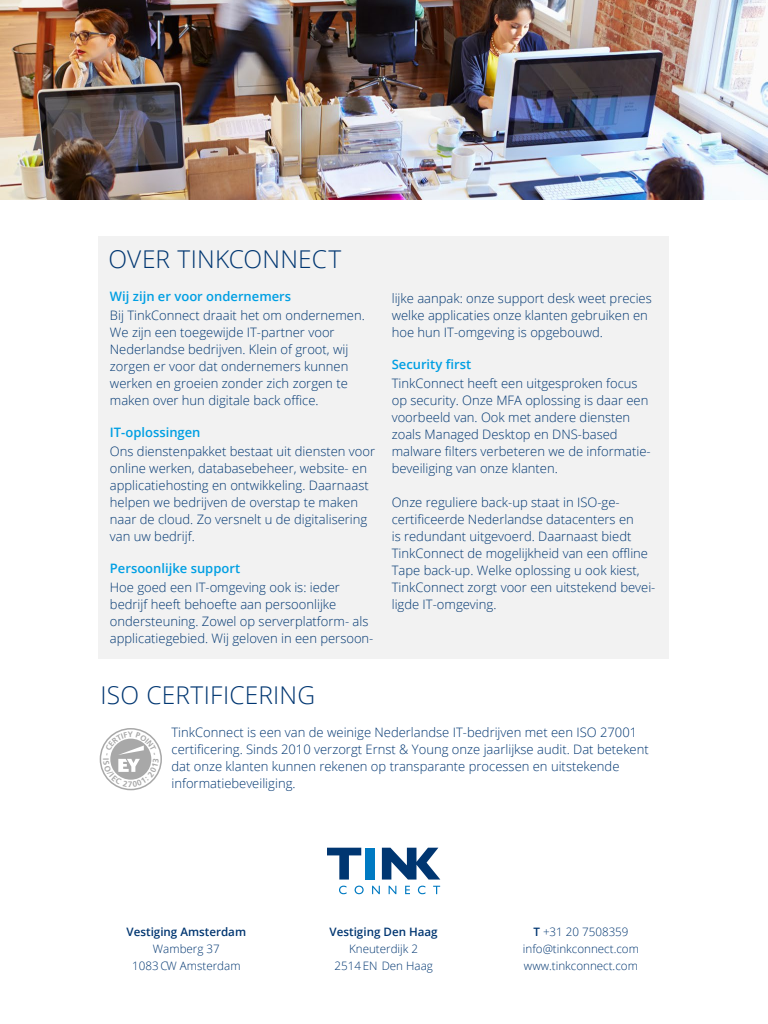
<style>
.page{position:relative;width:768px;height:1024px;background:#fff}
.page>*{position:absolute;margin:0;border:0;box-sizing:border-box;transform-origin:0 0}
.t1{font:300 24.5px "Open Sans";letter-spacing:.01em;color:#003671}
.t2{font:300 13px/17px "Open Sans";color:#003671}
.t3{font:600 13px "Open Sans";color:#009fe3}
.t4{font:300 11.6px/16.8px "Open Sans";color:#003671;text-align:center}
.t5{font:600 11.6px "Open Sans";color:#003671}
.s1{font-weight:600}
</style>
<div class="page">
<div style="left:99px;top:236px;width:570px;height:423px;background:#f2f2f2"></div>
<svg style="left:382px;top:848px;width:58px;height:32px"></svg>
<svg style="left:327px;top:848px;width:34px;height:32px"></svg>
<div style="left:365px;top:848px;width:10px;height:32px;background:#007ac2"></div>
<svg style="left:339px;top:886px;width:101px;height:8px"></svg>
<div style="left:100px;top:728px;width:62px;height:62px;border:2px solid #666;border-radius:50%"></div>
<img style="left:0;top:0;width:768px;height:200px">
<svg style="left:103px;top:732px;width:56px;height:55px"></svg>
<h1 class="t1" style="left:109px;top:242px;width:205px">Over Ti nkConnect</h1>
<p class="t3" style="left:110px;top:287px;width:183px">Wij zijn er voor ondernemers</p>
<p class="t2" style="left:110px;top:306px;width:256px">Bij TinkConnect draait het om ondernemen.<br>We zijn een toegewijde IT-partner voor<br>N ederlandse bedrijven. Klein of groot, wij zorgen er voor dat ondernemers kunnen werken en groeien zonder zich zorgen te maken over hun digitale back office.</p>
<p class="t3" style="left:110px;top:423px;width:92px">IT-oplossingen</p>
<p class="t2" style="left:110px;top:442px;width:267px">Ons dienstenpakket bestaat uit diensten voor online werken, databasebeheer, website- en applicatiehosting en ontwikkeling. Daarnaast helpen we bedrijven de overstap te maken naar de cloud. Zo versnelt u de digitalisering van uw bedrijf.</p>
<p class="t3" style="left:110px;top:559px;width:132px">Persoonlijke support</p>
<p class="t2" style="left:110px;top:578px;width:265px">Hoe goed een IT-omgeving ook is: ieder bedrijf heeft behoefte aan persoonlijke ondersteuning. Zowel op serverplatform- als applicatiegebied. Wij geloven in een persoon-</p>
<p class="t2" style="left:392px;top:289px;width:262px">lijke aanpak: onze support desk weet precies welke applicaties onze klanten gebruiken en hoe hun IT-omgeving is opgebouwd.</p>
<p class="t3" style="left:392px;top:355px;width:81px">Security first</p>
<p class="t2" style="left:392px;top:374px;width:260px">TinkConnect heeft een uitgesproken focus op security. Onze MFA oplossing is daar een voorbeeld van. Ook met andere diensten zoals Managed Desktop en DN S-based malware filters verbeteren we de informatie&shy;beveiliging van onze klanten.</p>
<p class="t2" style="left:392px;top:493px;width:265px">Onze reguliere back-up staat in ISO-ge&shy;certificeerde Nederlandse datacenters en<br>is redundant uitgevoerd. Daarnaast biedt TinkConnect de mogelijkheid van een offline Tape back-up. Welke oplossing u ook kiest, TinkConnect zorgt voor een uitstekend bevei&shy;ligde IT-omgeving.</p>
<h1 class="t1" style="left:101px;top:678px;width:102px">ISO certifice</h1>
<h1 class="t1" style="left:258px;top:678px;width:58px">ri ng</h1>
<p class="t2" style="left:171px;top:724px;width:479px">TinkConnect is een van de weinige N ederlandse IT-bedrijven met een ISO 27001 certificering. Sinds 2010 verzorgt Ernst &amp; Young onze jaarlijkse audit. Dat betekent dat onze klanten kunnen rekenen op transparante processen en uitstekende informatiebeveiliging.</p>
<p class="t5" style="left:127px;top:924px;width:121px">Vestiging Amsterdam</p>
<p class="t4" style="left:132px;top:940px;width:110px">Wamberg 37<br>1083 CW Amsterdam</p>
<p class="t5" style="left:330px;top:924px;width:110px">Vestiging Den Haag</p>
<p class="t4" style="left:334px;top:940px;width:100px">Kneuterdijk 2<br>2514 EN Den Haag</p>
<p class="t4" style="left:523px;top:923px;width:118px"><span class="s1">T</span> +31 20 7508359 info@tinkconnect.com www.tinkconnect.com</p>
</div>
